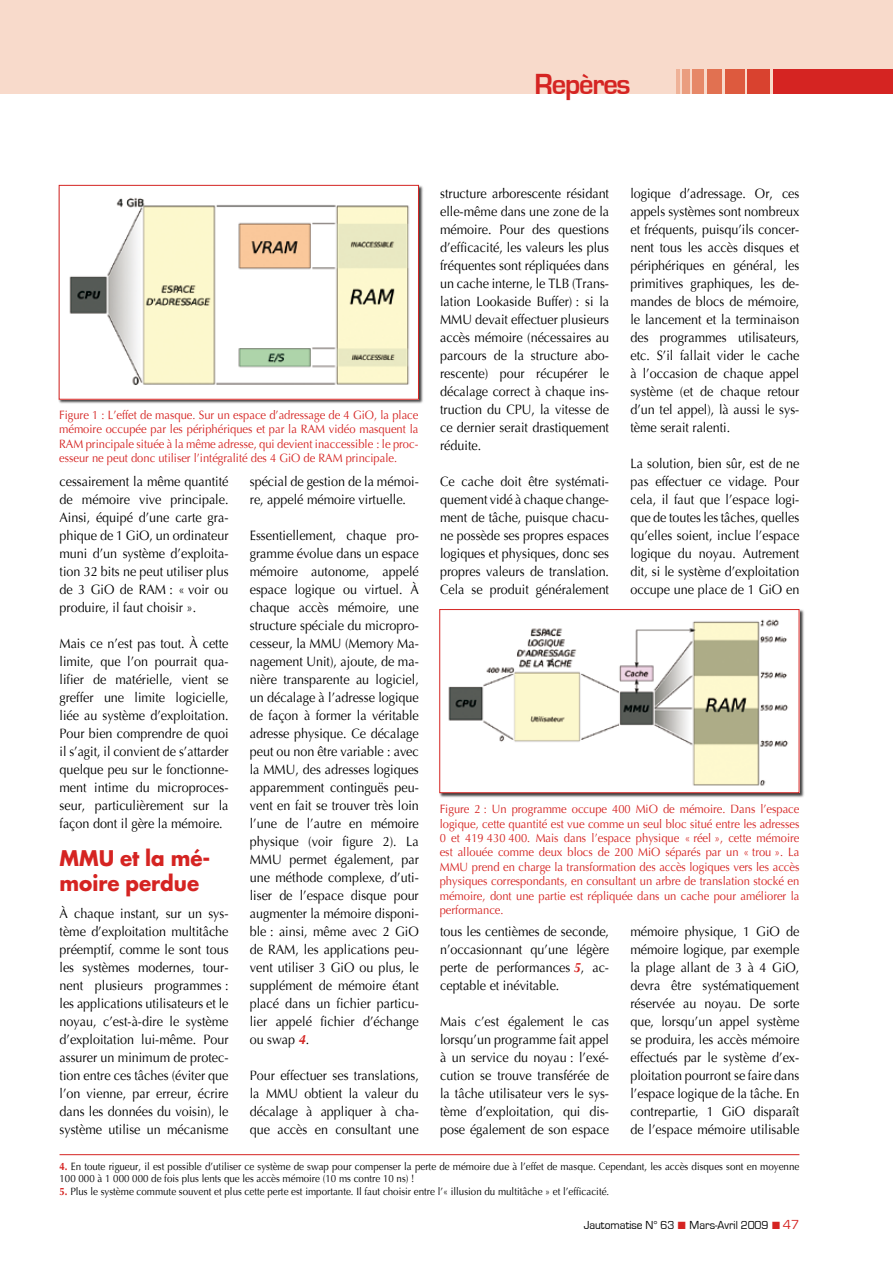
<style>
.page{position:relative;width:893px;height:1263px;background:#fff}
.page>*{position:absolute;margin:0;border:0;box-sizing:border-box;transform-origin:0 0}
.t1{font:700 30px "Eurostile";letter-spacing:-.04em;color:#d52422;scale:.95 1}
.t2{font:700 21px/25.2px "Futura";color:#d52422;scale:.95 1}
.t3{font:13.5px/18px "Optima";color:#000;text-align:justify;scale:.93 1}
.t4{font:12px/14.4px "Optima";color:#d52422;text-align:justify;scale:.93 1}
.t5{font:12px "Eurostile";color:#000;scale:.95 1}
.t6{font:10.5px/12.6px "Optima";color:#000;scale:.93 1}
.s1{font-weight:700;font-style:italic;color:#d52422}
.s2{font-weight:700;color:#d52422}
.s3{color:#d52422}
.s4{font-size:13.5px;color:#d52422}
</style>
<div class="page">
<hr style="left:0;top:94px;width:1px;height:238px;background:#f8dacb">
<div style="left:0;top:0;width:893px;height:94px;background:#f8dacb"></div>
<div style="left:773px;top:70px;width:120px;height:24px;background:#d52422"></div>
<div style="left:747px;top:70px;width:23px;height:24px;background:#d9422f"></div>
<div style="left:725px;top:70px;width:19px;height:24px;background:#dd5a3e"></div>
<div style="left:707px;top:70px;width:15px;height:24px;background:#e17151"></div>
<div style="left:693px;top:70px;width:11px;height:24px;background:#e68868"></div>
<div style="left:683px;top:70px;width:7px;height:24px;background:#ea9d7f"></div>
<hr style="left:676px;top:70px;width:4px;height:24px;background:#efb298">
<hr style="left:60px;top:1154px;width:739px;height:1px;background:#d52422">
<div style="left:58px;top:184px;width:366px;height:221px;background:#000;opacity:.75"></div>
<img style="left:61px;top:187px;width:356px;height:211px">
<div style="left:59px;top:185px;width:360px;height:215px;border:1px solid #d52422"></div>
<div style="left:438px;top:608px;width:367px;height:190px;background:#000;opacity:.75"></div>
<img style="left:441px;top:611px;width:356px;height:180px">
<div style="left:439px;top:609px;width:360px;height:184px;border:1px solid #d52422"></div>
<h1 class="t1" style="left:535px;top:67px;width:103px">Repères</h1>
<p class="t3" style="left:630px;top:185px;width:183px">logique d’adressage. Or, ces appels systèmes sont nombreux et fréquents, puisqu’ils concer&shy;nent tous les accès disques et périphériques en général, les primitives graphiques, les de&shy;mandes de blocs de mémoire, le lancement et la terminaison des programmes utilisateurs, etc. S’il fallait vider le cache à l’occasion de chaque appel système (et de chaque retour d’un tel appel), là aussi le sys&shy;tème serait ralenti.</p>
<p class="t3" style="left:630px;top:455px;width:183px">La solution, bien sûr, est de ne pas effectuer ce vidage. Pour cela, il faut que l’espace logi&shy;que de toutes les tâches, quelles qu’elles soient, inclue l’espace logique du noyau. Autrement dit, si le système d’exploitation occupe une place de 1 GiO en</p>
<p class="t3" style="left:440px;top:185px;width:183px">structure arborescente résidant elle-même dans une zone de la mémoire. Pour des questions d’efficacité, les valeurs les plus fréquentes sont répliquées dans un cache interne, le TLB (Trans&shy;lation Lookaside Buffer) : si la MMU devait effectuer plusieurs accès mémoire (nécessaires au parcours de la structure abo&shy;rescente) pour récupérer le décalage correct à chaque ins&shy;truction du CPU, la vitesse de ce dernier serait drastiquement réduite.</p>
<p class="t3" style="left:440px;top:473px;width:183px">Ce cache doit être systémati&shy;quement vidé à chaque change&shy;ment de tâche, puisque chacu&shy;ne possède ses propres espaces logiques et physiques, donc ses propres valeurs de translation.<br>Cela se produit généralement</p>
<p class="t4" style="left:59px;top:408px;width:388px">Figure 1 : L’effet de masque. Sur un espace d’adressage de 4 GiO, la place mémoire occupée par les périphériques et par la RAM vidéo masquent la RAM principale située à la même adresse, qui devient inaccessible : le proc&shy;esseur ne peut donc utiliser l’intégralité des 4 GiO de RAM principale.</p>
<p class="t3" style="left:60px;top:473px;width:183px">cessairement la même quantité de mémoire vive principale.<br>Ainsi, équipé d’une carte gra&shy;phique de 1 GiO, un ordinateur muni d’un système d’exploita&shy;tion 32 bits ne peut utiliser plus de 3 GiO de RAM : « voir ou produire, il faut choisir ».</p>
<p class="t3" style="left:60px;top:635px;width:183px">Mais ce n’est pas tout. À cette limite, que l’on pourrait qua&shy;lifier de matérielle, vient se greffer une limite logicielle, liée au système d’exploitation.<br>Pour bien comprendre de quoi il s’agit, il convient de s’attarder quelque peu sur le fonctionne&shy;ment intime du microproces&shy;seur, particulièrement sur la façon dont il gère la mémoire.</p>
<h2 class="t2" style="left:60px;top:845px;width:160px">MMU et la mé&shy;moire perdue</h2>
<p class="t3" style="left:60px;top:905px;width:183px">À chaque instant, sur un sys&shy;tème d’exploitation multitâche préemptif, comme le sont tous les systèmes modernes, tour&shy;nent plusieurs programmes : les applications utilisateurs et le noyau, c’est-à-dire le système d’exploitation lui-même. Pour assurer un minimum de protec&shy;tion entre ces tâches (éviter que l’on vienne, par erreur, écrire dans les données du voisin), le système utilise un mécanisme</p>
<p class="t3" style="left:250px;top:473px;width:183px">spécial de gestion de la mémoi&shy;re, appelé mémoire virtuelle.</p>
<p class="t3" style="left:250px;top:527px;width:183px">Essentiellement, chaque pro&shy;gramme évolue dans un espace mémoire autonome, appelé espace logique ou virtuel. À chaque accès mémoire, une structure spéciale du micropro&shy;cesseur, la MMU (Memory Ma&shy;nagement Unit), ajoute, de ma&shy;nière transparente au logiciel, un décalage à l’adresse logique de façon à former la véritable adresse physique. Ce décalage peut ou non être variable : avec la MMU, des adresses logiques apparemment continguës peu&shy;vent en fait se trouver très loin l’une de l’autre en mémoire physique (voir figure 2). La MMU permet également, par une méthode complexe, d’uti&shy;liser de l’espace disque pour augmenter la mémoire disponi&shy;ble : ainsi, même avec 2 GiO de RAM, les applications peu&shy;vent utiliser 3 GiO ou plus, le supplément de mémoire étant placé dans un fichier particu&shy;lier appelé fichier d’échange ou swap <span class="s1">4</span>.</p>
<p class="t3" style="left:250px;top:1067px;width:183px">Pour effectuer ses translations, la MMU obtient la valeur du décalage à appliquer à cha&shy;que accès en consultant une</p>
<p class="t4" style="left:440px;top:802px;width:388px">Figure 2 : Un programme occupe 400 MiO de mémoire. Dans l’espace logique, cette quantité est vue comme un seul bloc situé entre les adresses 0 et 419 430 400. Mais dans l’espace physique « réel », cette mémoire est allouée comme deux blocs de 200 MiO séparés par un « trou ». La MMU prend en charge la transformation des accès logiques vers les accès physiques correspondants, en consultant un arbre de translation stocké en mémoire, dont une partie est répliquée dans un cache pour améliorer la performance.</p>
<p class="t3" style="left:440px;top:923px;width:183px">tous les centièmes de seconde, n’occasionnant qu’une légère perte de performances <span class="s1">5</span>, ac&shy;ceptable et inévitable.</p>
<p class="t3" style="left:440px;top:1013px;width:183px">Mais c’est également le cas lorsqu’un programme fait appel à un service du noyau : l’exé&shy;cution se trouve transférée de la tâche utilisateur vers le sys&shy;tème d’exploitation, qui dis&shy;pose également de son espace</p>
<p class="t3" style="left:630px;top:923px;width:183px">mémoire physique, 1 GiO de mémoire logique, par exemple la plage allant de 3 à 4 GiO, devra être systématiquement réservée au noyau. De sorte que, lorsqu’un appel système se produira, les accès mémoire effectués par le système d’ex&shy;ploitation pourront se faire dans l’espace logique de la tâche. En contrepartie, 1 GiO disparaît de l’espace mémoire utilisable</p>
<p class="t6" style="left:60px;top:1160px;width:797px"><span class="s2">4.</span> En toute rigueur, il est possible d’utiliser ce système de swap pour compenser la perte de mémoire due à l’effet de masque. Cependant, les accès disques sont en moyenne<br>100 000 à 1 000 000 de fois plus lents que les accès mémoire (10 ms contre 10 ns) !</p>
<p class="t6" style="left:60px;top:1185px;width:593px"><span class="s2">5.</span> Plus le système commute souvent et plus cette perte est importante. Il faut choisir entre l’« illusion du multitâche » et l’efficacité.</p>
<p class="t5" style="left:584px;top:1218px;width:229px">Jautomatise N° 63 <span class="s3">■</span> Mars-Avril 2009 <span class="s3">■</span> <span class="s4">47</span></p>
</div>
